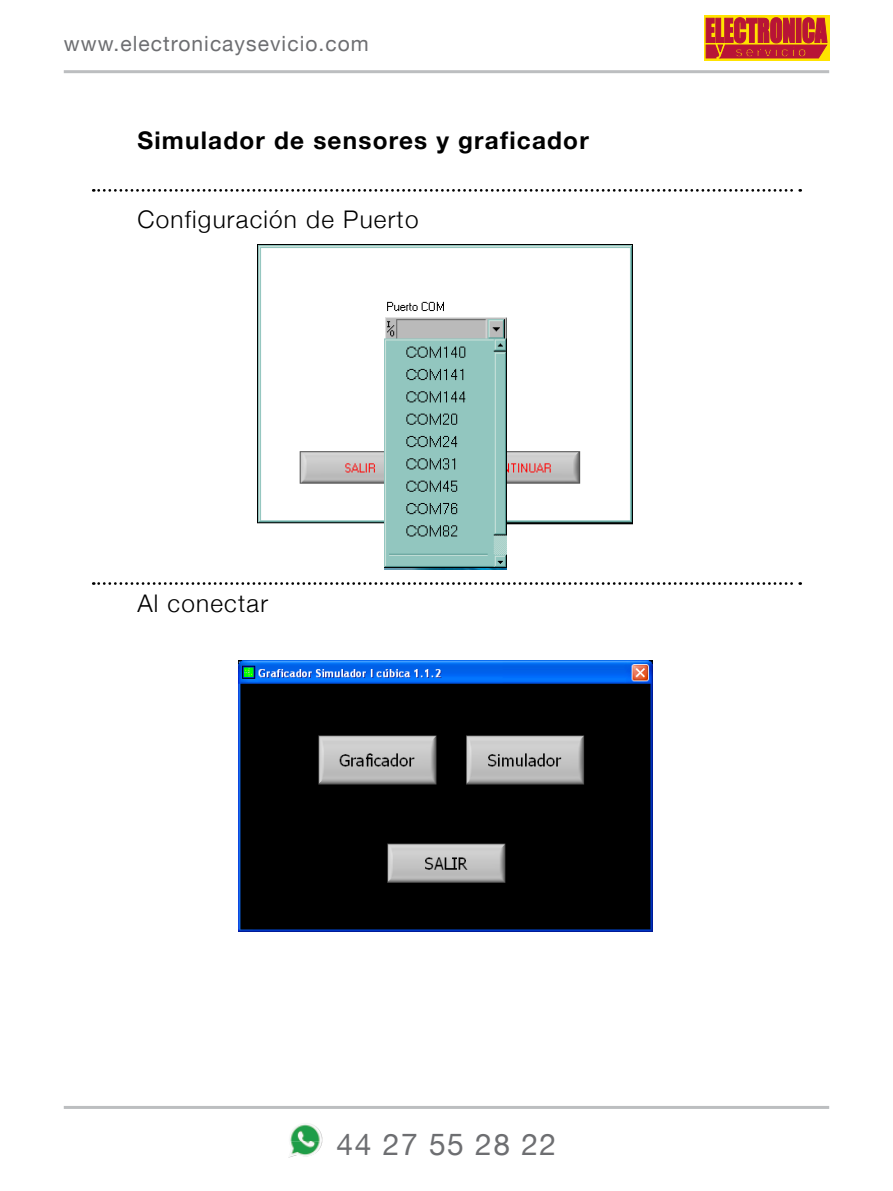
<style>
.page{position:relative;width:893px;height:1191px;background:#fff}
.page>*{position:absolute;margin:0;border:0;box-sizing:border-box;transform-origin:0 0}
.t1{font:30px "Helvetica Neue";letter-spacing:.05em;color:#6d6e71}
.t2{font:300 24.3px "Helvetica Neue";letter-spacing:.05em;color:#000}
.t3{font:700 24.3px "Helvetica Neue";letter-spacing:.05em;color:#000}
.t4{font:21px "Helvetica Neue";letter-spacing:.05em;color:#6d6e71}
</style>
<div class="page">
<img style="left:290px;top:1124px;width:32px;height:33px">
<hr style="left:64px;top:70px;width:765px;height:3px;background:#bcbec0">
<hr style="left:64px;top:1106px;width:765px;height:3px;background:#bcbec0">
<svg style="left:704px;top:15px;width:125px;height:45px;background:#cb4d26"></svg>
<img style="left:258px;top:244px;width:374px;height:325px">
<img style="left:238px;top:660px;width:414px;height:271px">
<svg style="left:93px;top:582px;width:708px;height:3px"></svg>
<svg style="left:93px;top:189px;width:708px;height:3px"></svg>
<p class="t4" style="left:64px;top:28px;width:306px">www.electronicaysevicio.com</p>
<p class="t3" style="left:137px;top:121px;width:453px">Simulador de sensores y graficador</p>
<p class="t2" style="left:137px;top:200px;width:283px">Configuración de Puerto</p>
<p class="t2" style="left:137px;top:584px;width:132px">Al conectar</p>
<p class="t1" style="left:337px;top:1122px;width:221px">44 27 55 28 22</p>
</div>
